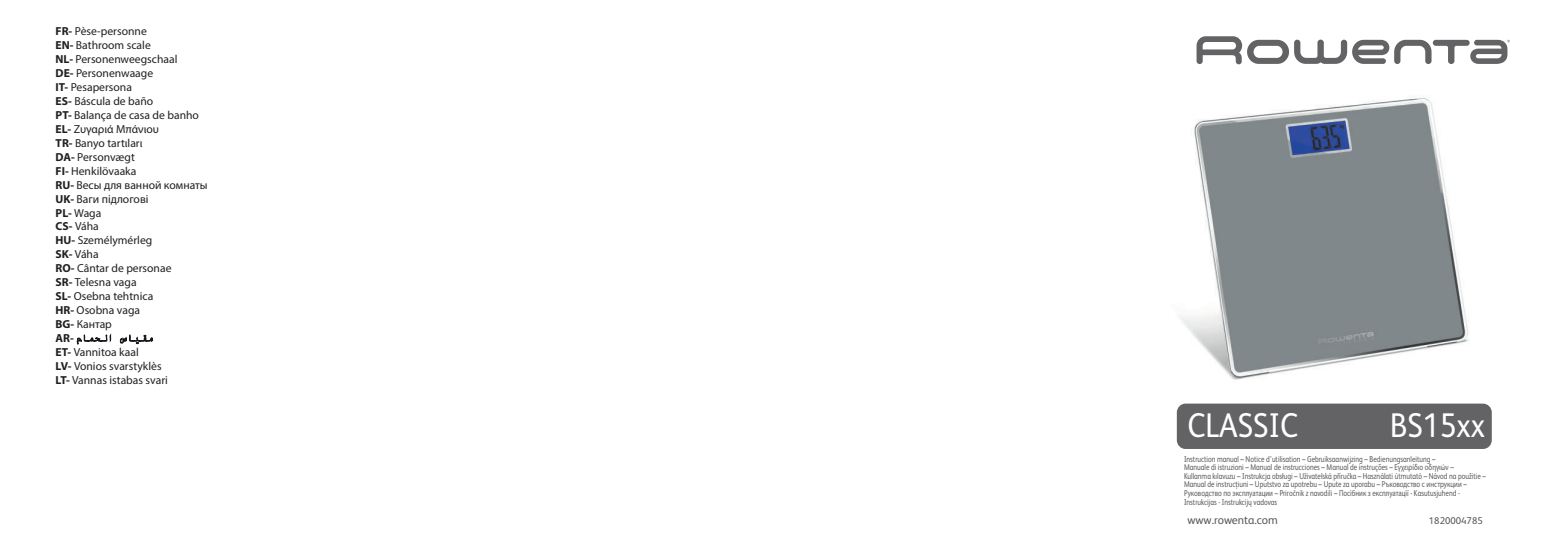
<style>
.page{position:relative;width:1561px;height:553px;background:#fff}
.page>*{position:absolute;margin:0;border:0;box-sizing:border-box;transform-origin:0 0}
.t1{font:34.25px "FS Albert";color:#fff;scale:.89 1}
.t2{font:11.75px "FS Albert";color:#57585a}
.t3{font:11.62px/14px "Myriad Pro";color:#231f20}
.t4{font:9.75px "FS Albert";color:#57585a}
.t5{font:8.62px/8.6px "FS Albert";color:#57585a;scale:.8 1}
.t6{font:8.62px "Myriad Pro";color:#57585a;scale:.8 1}
.s1{font-weight:700}
.s2{font-family:"Myriad Pro"}
.s3{font-family:"FS Albert"}
</style>
<div class="page">
<div style="left:1176px;top:403px;width:315px;height:46px;background:#636366;border-radius:9px"></div>
<svg style="left:1196px;top:36px;width:313px;height:28px"></svg>
<svg style="left:120px;top:334px;width:33px;height:10px"></svg>
<svg style="left:77px;top:334px;width:34px;height:11px"></svg>
<img style="left:1180px;top:96px;width:289px;height:284px">
<p class="t3" style="left:56px;top:24px;width:153px"><span class="s1">FR-</span> Pèse-personne<br><span class="s1">EN-</span> Bathroom scale<br><span class="s1">NL-</span> Personenweegschaal<br><span class="s1">DE-</span> Personenwaage<br><span class="s1">IT-</span> Pesapersona<br><span class="s1">ES-</span> Báscula de baño<br><span class="s1">PT-</span> Balança de casa de banho<br><span class="s1">EL-</span> Ζυγαριά Μπάνιου<br><span class="s1">TR-</span> Banyo tartιlarι<br><span class="s1">DA-</span> Personvægt<br><span class="s1">FI-</span> Henkilövaaka<br><span class="s1">RU-</span> Bесы для ванной комнаты<br><span class="s1">UK-</span> Ваги підлогові<br><span class="s1">PL-</span> Waga<br><span class="s1">CS-</span> Váha<br><span class="s1">HU-</span> Személymérleg<br><span class="s1">SK-</span> Váha<br><span class="s1">RO-</span> Cântar de personae<br><span class="s1">SR-</span> Telesna vaga<br><span class="s1">SL-</span> Osebna tehtnica<br><span class="s1">HR-</span> Osobna vaga<br><span class="s1">BG-</span> Кантар<br><span class="s1">AR-<br>ET-</span> Vannitoa kaal<br><span class="s1">LV-</span> Vonios svarstyklès<br><span class="s1">LT-</span> Vannas istabas svari</p>
<h1 class="t1" style="left:1187px;top:406px;width:126px">CLASSIC</h1>
<h1 class="t1" style="left:1389px;top:406px;width:108px">BS15xx</h1>
<p class="t5" style="left:1183px;top:454px;width:379px">Instruction manual – Notice d’utilisation – Gebruiksaanwijzing – Bedienungsanleitung –<br>Manuale di istruzioni – Manual de instrucciones – Manual de instruções – <span class="s2">Εγχειρίδιο οδηγιών</span> –<br>Kullanma kılavuzu – Instrukcja obsługi – Uživatelská p<span class="s2">ř</span>íru<span class="s2">č</span>ka – Használati útmutató – Návod na použitie – Manual de instruc<span class="s2">ț</span>iuni – Uputstvo za upotrebu – Upute za uporabu – <span class="s2">Ръководство с инструкции</span> –</p>
<p class="t6" style="left:1183px;top:487px;width:346px">Руководство по эксплуатации <span class="s3">– Priro</span>č<span class="s3">nik z navodili –</span> Посібник з експлуатації <span class="s3">- Kasutusjuhend -</span></p>
<p class="t5" style="left:1183px;top:497px;width:118px">Instrukcijas - Instrukcij<span class="s2">ų</span> vadovas</p>
<p class="t2" style="left:1187px;top:513px;width:92px">www.rowenta.com</p>
<p class="t4" style="left:1428px;top:515px;width:55px">1820004785</p>
</div>
